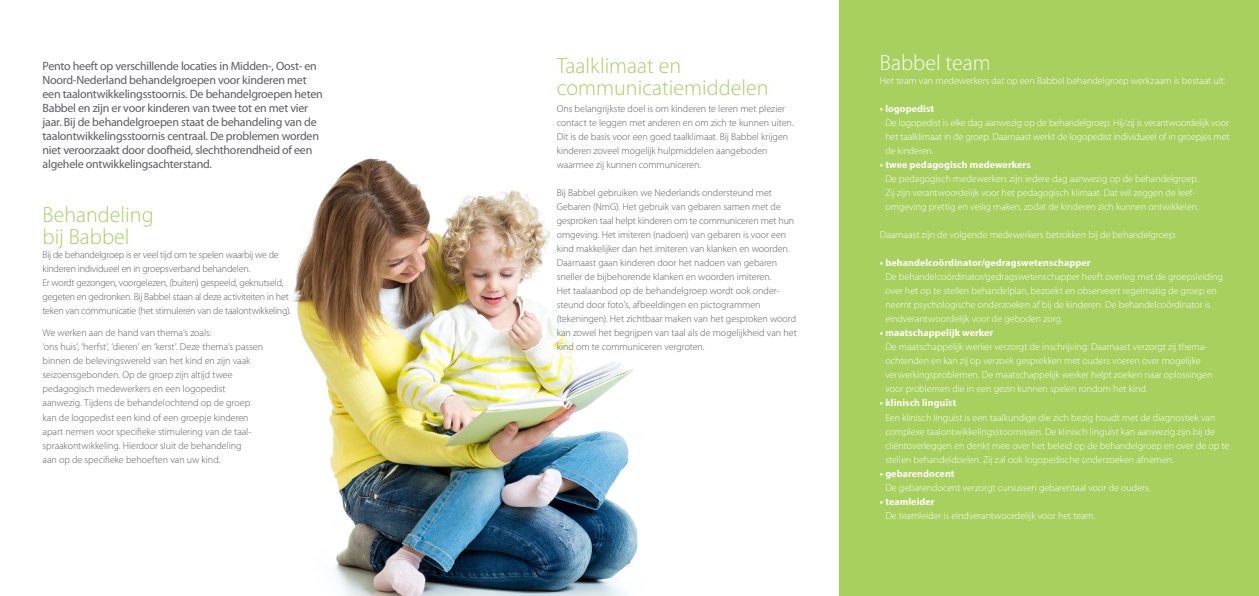
<style>
.page{position:relative;width:1259px;height:596px;background:#fff}
.page>*{position:absolute;margin:0;border:0;box-sizing:border-box;transform-origin:0 0}
.t1{font:300 22px/22px "Myriad Pro";color:#a7d05f}
.t2{font:300 22px "Myriad Pro";color:#fff}
.t3{font:12px/14px "Myriad Pro";letter-spacing:-.02em;color:#5c5c61}
.t4{font:300 10px/14px "Myriad Pro";letter-spacing:-.005em;color:#fff}
.t5{font:300 10px/14px "Myriad Pro";letter-spacing:-.005em;color:#5c5c61}
.t6{font:300 10px/14px "Myriad Pro";letter-spacing:-.025em;color:#5c5c61}
.s1{font-weight:700}
</style>
<div class="page">
<img style="left:292px;top:158px;width:346px;height:437px">
<div style="left:839px;top:0;width:420px;height:595px;background:#a7d05f"></div>
<p class="t3" style="left:43px;top:59px;width:282px">Pento heeft op verschillende locaties in Midden-, Oost- en Noord-Nederland behandelgroepen voor kinderen met een taalontwikkelingsstoornis. De behandelgroepen heten Babbel en zijn er voor kinderen van twee tot en met vier jaar. Bij de behandelgroepen staat de behandeling van de taalontwikkelingsstoornis centraal. De problemen worden niet veroorzaakt door doofheid, slechthorendheid of een algehele ontwikkelingsachterstand.</p>
<p class="t1" style="left:43px;top:203px;width:113px">Behandeling bij Babbel</p>
<p class="t6" style="left:43px;top:247px;width:238px">Bij de behandelgroep is er veel tijd om te spelen waarbij we de kinderen individueel en in groepsverband behandelen.</p>
<p class="t6" style="left:43px;top:275px;width:250px">Er wordt gezongen, voorgelezen, (buiten) gespeeld, geknutseld, gegeten en gedronken. Bij Babbel staan al deze activiteiten in het teken van communicatie (het stimuleren van de taalontwikkeling).</p>
<p class="t5" style="left:43px;top:326px;width:170px">We werken aan de hand van thema’s zoals:</p>
<p class="t5" style="left:43px;top:340px;width:222px">‘ons huis’, ‘herfst’, ‘dieren’ en ‘kerst’. Deze thema’s passen</p>
<p class="t5" style="left:43px;top:354px;width:209px">binnen de belevingswereld van het kind en zijn vaak seizoensgebonden. Op de groep zijn altijd twee</p>
<p class="t5" style="left:43px;top:382px;width:185px">pedagogisch medewerkers en een logopedist</p>
<p class="t5" style="left:43px;top:396px;width:209px">aanwezig. Tijdens de behandelochtend op de groep</p>
<p class="t5" style="left:43px;top:410px;width:208px">kan de logopedist een kind of een groepje kinderen</p>
<p class="t5" style="left:43px;top:424px;width:210px">apart nemen voor specifieke stimulering van de taal&shy;spraakontwikkeling. Hierdoor sluit de behandeling aan op de specifieke behoeften van uw kind.</p>
<p class="t1" style="left:557px;top:55px;width:213px">Taalklimaat en communicatiemiddelen</p>
<p class="t5" style="left:557px;top:102px;width:238px">Ons belangrijkste doel is om kinderen te leren met plezier contact te leggen met anderen en om zich te kunnen uiten.<br>Dit is de basis voor een goed taalklimaat. Bij Babbel krijgen kinderen zoveel mogelijk hulpmiddelen aangeboden waarmee zij kunnen communiceren.</p>
<p class="t5" style="left:557px;top:186px;width:241px">Bij Babbel gebruiken we Nederlands ondersteund met Gebaren (NmG). Het gebruik van gebaren samen met de gesproken taal helpt kinderen om te communiceren met hun omgeving. Het imiteren (nadoen) van gebaren is voor een kind makkelijker dan het imiteren van klanken en woorden.<br>Daarnaast gaan kinderen door het nadoen van gebaren sneller de bijbehorende klanken en woorden imiteren.<br>Het taalaanbod op de behandelgroep wordt ook onder&shy;steund door foto’s, afbeeldingen en pictogrammen (tekeningen). Het zichtbaar maken van het gesproken woord kan zowel het begrijpen van taal als de mogelijkheid van het kind om te communiceren vergroten.</p>
<p class="t2" style="left:880px;top:49px;width:112px">Babbel team</p>
<p class="t4" style="left:880px;top:74px;width:347px">Het team van medewerkers dat op een Babbel behandelgroep werkzaam is bestaat uit:</p>
<p class="t4" style="left:885px;top:102px;width:346px;text-indent:-5px"><span class="s1">• logopedist<br></span>De logopedist is elke dag aanwezig op de behandelgroep. Hij/zij is verantwoordelijk voor het taalklimaat in de groep. Daarnaast werkt de logopedist individueel of in groepjes met de kinderen.</p>
<p class="t4" style="left:885px;top:158px;width:315px;text-indent:-5px"><span class="s1">• twee pedagogisch medewerkers<br></span>De pedagogisch medewerkers zijn iedere dag aanwezig op de behandelgroep.<br>Zij zijn verantwoordelijk voor het pedagogisch klimaat. Dat wil zeggen de leef&shy;omgeving prettig en veilig maken, zodat de kinderen zich kunnen ontwikkelen.</p>
<p class="t4" style="left:880px;top:228px;width:298px">Daarnaast zijn de volgende medewerkers betrokken bij de behandelgroep:</p>
<p class="t4" style="left:885px;top:256px;width:339px;text-indent:-5px"><span class="s1">• behandelcoördinator/gedragswetenschapper<br></span>De behandelcoördinator/gedragswetenschapper heeft overleg met de groepsleiding over het op te stellen behandelplan, bezoekt en observeert regelmatig de groep en neemt psychologische onderzoeken af bij de kinderen. De behandelcoördinator is eindverantwoordelijk voor de geboden zorg.</p>
<p class="t4" style="left:885px;top:326px;width:328px;text-indent:-5px"><span class="s1">• maatschappelijk werker<br></span>De maatschappelijk werker verzorgt de inschrijving. Daarnaast verzorgt zij thema&shy;ochtenden en kan zij op verzoek gesprekken met ouders voeren over mogelijke verwerkingsproblemen. De maatschappelijk werker helpt zoeken naar oplossingen voor problemen die in een gezin kunnen spelen rondom het kind.</p>
<p class="t4" style="left:885px;top:396px;width:345px;text-indent:-5px"><span class="s1">• klinisch linguïst<br></span>Een klinisch linguïst is een taalkundige die zich bezig houdt met de diagnostiek van complexe taalontwikkelingsstoornissen. De klinisch linguïst kan aanwezig zijn bij de cliëntoverleggen en denkt mee over het beleid op de behandelgroep en over de op te stellen behandeldoelen. Zij zal ook logopedische onderzoeken afnemen.</p>
<p class="t4" style="left:885px;top:466px;width:267px;text-indent:-5px"><span class="s1">• gebarendocent<br></span>De gebarendocent verzorgt cursussen gebarentaal voor de ouders.</p>
<p class="t4" style="left:885px;top:494px;width:212px;text-indent:-5px"><span class="s1">• teamleider<br></span>De teamleider is eindverantwoordelijk voor het team.</p>
</div>
